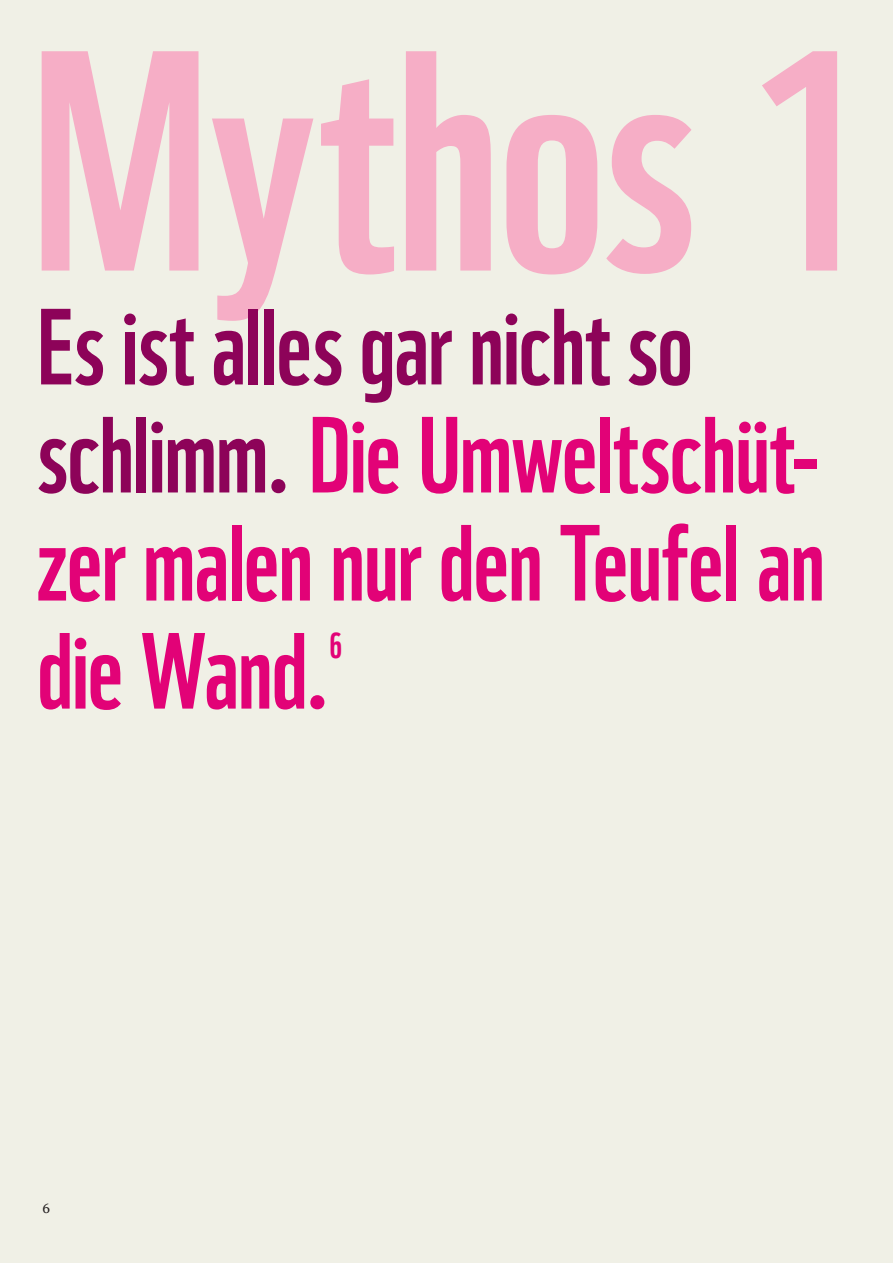
<style>
.page{position:relative;width:893px;height:1263px;background:#f0f0e6}
.page>*{position:absolute;margin:0;border:0;box-sizing:border-box;transform-origin:0 0}
.t1{font:304.5px "WWF";color:#f6aec6;scale:1.05 1}
.t2{font:105px/108px "WWF";letter-spacing:-.015em;color:#e20277}
.t3{font:34.95px "WWF";color:#e20277}
.t4{font:13.5px "Georgia";color:#231f20}
.s1{color:#8d0359}
</style>
<div class="page">
<h1 class="t1" style="left:30px;top:-77px;width:797px">Mythos 1</h1>
<p class="t2" style="left:37px;top:283px;width:790px"><span class="s1">Es ist alles gar nicht so schlimm.</span> Die Umweltschüt&shy;zer malen nur den Teufel an die Wand.</p>
<p class="t3" style="left:330px;top:619px;width:14px">6</p>
<p class="t4" style="left:43px;top:1200px;width:9px">6</p>
</div>
